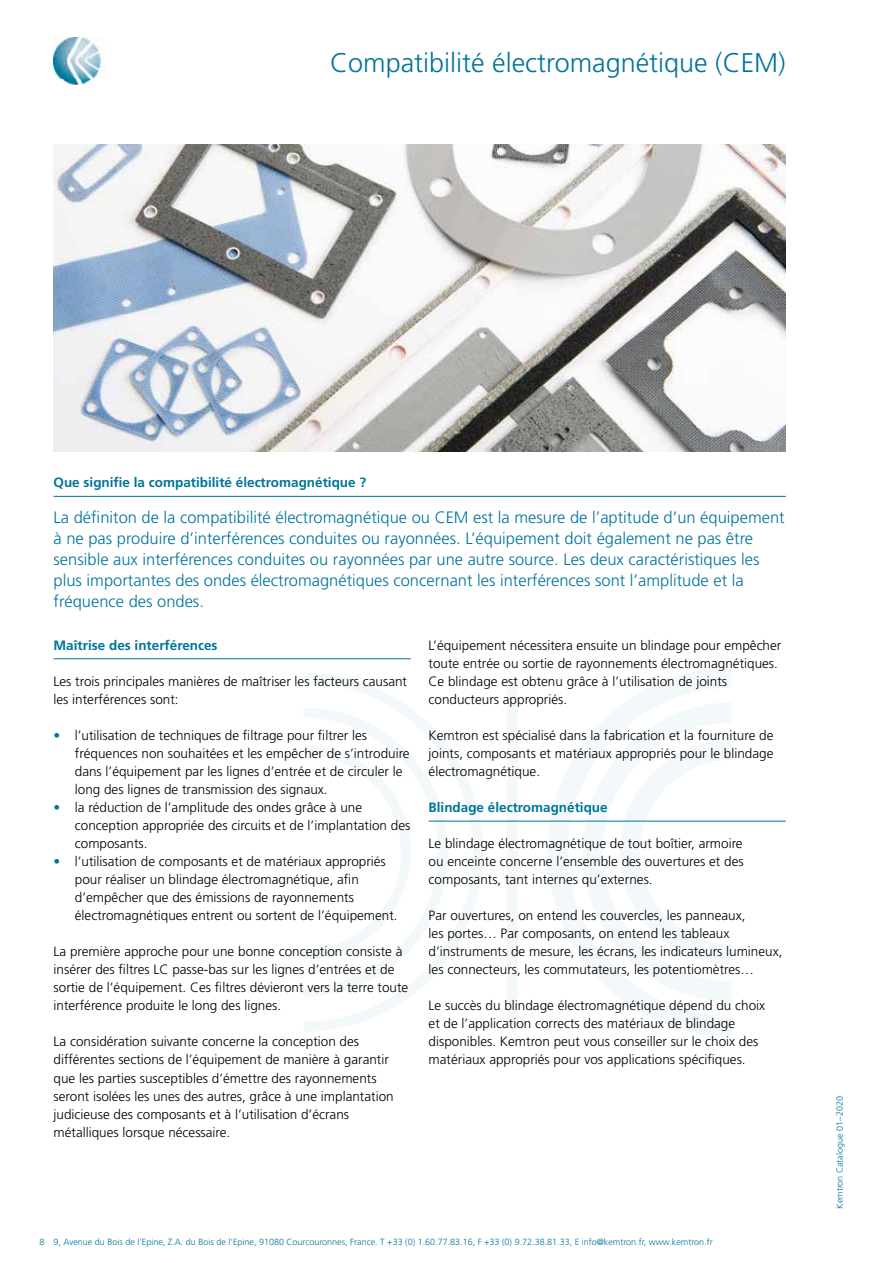
<style>
.page{position:relative;width:893px;height:1263px;background:#fff}
.page>*{position:absolute;margin:0;border:0;box-sizing:border-box;transform-origin:0 0}
.t1{font:300 27px "Frutiger";color:#007499}
.t2{font:300 16.5px/21px "Frutiger";color:#007499}
.t3{font:300 13.5px/18px "Frutiger";color:#000}
.t4{font:700 13.5px "Frutiger";color:#007499}
.t5{font:300 9px "Frutiger";color:#007499}
.s1{color:#007499}
</style>
<div class="page">
<img style="left:54px;top:37px;width:50px;height:48px">
<svg style="left:304px;top:673px;width:179px;height:358px"></svg>
<svg style="left:304px;top:707px;width:144px;height:290px"></svg>
<svg style="left:548px;top:668px;width:184px;height:368px"></svg>
<svg style="left:583px;top:702px;width:149px;height:300px"></svg>
<div style="left:508px;top:678px;width:10px;height:349px;background:#f3f8fa"></div>
<hr style="left:54px;top:496px;width:732px;height:1px;background:#007499">
<hr style="left:54px;top:658px;width:357px;height:1px;background:#007499">
<hr style="left:429px;top:821px;width:357px;height:1px;background:#007499">
<img style="left:54px;top:144px;width:732px;height:307px">
<h1 class="t1" style="left:330px;top:48px;width:457px">Compatibilité électromagnétique (CEM)</h1>
<p class="t4" style="left:54px;top:474px;width:314px">Que signifie la compatibilité électromagnétique ?</p>
<p class="t2" style="left:54px;top:507px;width:733px">La définiton de la compatibilité électromagnétique ou CEM est la mesure de l’aptitude d’un équipement à ne pas produire d’interférences conduites ou rayonnées. L’équipement doit également ne pas être sensible aux interférences conduites ou rayonnées par une autre source. Les deux caractéristiques les plus importantes des ondes électromagnétiques concernant les interférences sont l’amplitude et la fréquence des ondes.</p>
<p class="t4" style="left:54px;top:637px;width:166px">Maîtrise des interférences</p>
<p class="t3" style="left:54px;top:672px;width:355px">Les trois principales manières de maîtriser les facteurs causant les interférences sont:</p>
<p class="t3" style="left:75px;top:726px;width:336px;text-indent:-21px"><span class="s1">•</span> l’utilisation de techniques de filtrage pour filtrer les fréquences non souhaitées et les empêcher de s’introduire dans l’équipement par les lignes d’entrée et de circuler le long des lignes de transmission des signaux.</p>
<p class="t3" style="left:75px;top:798px;width:337px;text-indent:-21px"><span class="s1">•</span> la réduction de l’amplitude des ondes grâce à une conception appropriée des circuits et de l’implantation des composants.</p>
<p class="t3" style="left:75px;top:852px;width:324px;text-indent:-21px"><span class="s1">•</span> l’utilisation de composants et de matériaux appropriés pour réaliser un blindage électromagnétique, afin d’empêcher que des émissions de rayonnements électromagnétiques entrent ou sortent de l’équipement.</p>
<p class="t3" style="left:54px;top:942px;width:356px">La première approche pour une bonne conception consiste à insérer des filtres LC passe-bas sur les lignes d’entrées et de sortie de l’équipement. Ces filtres dévieront vers la terre toute interférence produite le long des lignes.</p>
<p class="t3" style="left:54px;top:1033px;width:342px">La considération suivante concerne la conception des différentes sections de l’équipement de manière à garantir que les parties susceptibles d’émettre des rayonnements seront isolées les unes des autres, grâce à une implantation judicieuse des composants et à l’utilisation d’écrans métalliques lorsque nécessaire.</p>
<p class="t3" style="left:429px;top:636px;width:354px">L’équipement nécessitera ensuite un blindage pour empêcher toute entrée ou sortie de rayonnements électromagnétiques.<br>Ce blindage est obtenu grâce à l’utilisation de joints conducteurs appropriés.</p>
<p class="t3" style="left:429px;top:726px;width:346px;text-align:justify">Kemtron est spécialisé dans la fabrication et la fourniture de joints, composants et matériaux appropriés pour le blindage électromagnétique.</p>
<p class="t4" style="left:429px;top:799px;width:181px">Blindage électromagnétique</p>
<p class="t3" style="left:429px;top:834px;width:317px;text-align:justify">Le blindage électromagnétique de tout boîtier, armoire ou enceinte concerne l’ensemble des ouvertures et des composants, tant internes qu’externes.</p>
<p class="t3" style="left:429px;top:906px;width:355px">Par ouvertures, on entend les couvercles, les panneaux,<br>les portes… Par composants, on entend les tableaux d’instruments de mesure, les écrans, les indicateurs lumineux, les connecteurs, les commutateurs, les potentiomètres…</p>
<p class="t3" style="left:429px;top:997px;width:338px">Le succès du blindage électromagnétique dépend du choix et de l’application corrects des matériaux de blindage disponibles. Kemtron peut vous conseiller sur le choix des matériaux appropriés pour vos applications spécifiques.</p>
<p class="t5" style="left:40px;top:1237px;width:675px">8 9, Avenue du Bois de l’Epine, Z.A. du Bois de l’Epine, 91080 Courcouronnes, France. T +33 (0) 1.60.77.83.16, F +33 (0) 9.72.38.81.33, E info@kemtron.fr, www.kemtron.fr</p>
<p class="t5" style="left:835px;top:1209px;width:114px;rotate:-90deg">Kemtron Catalogue 01–2020</p>
</div>
